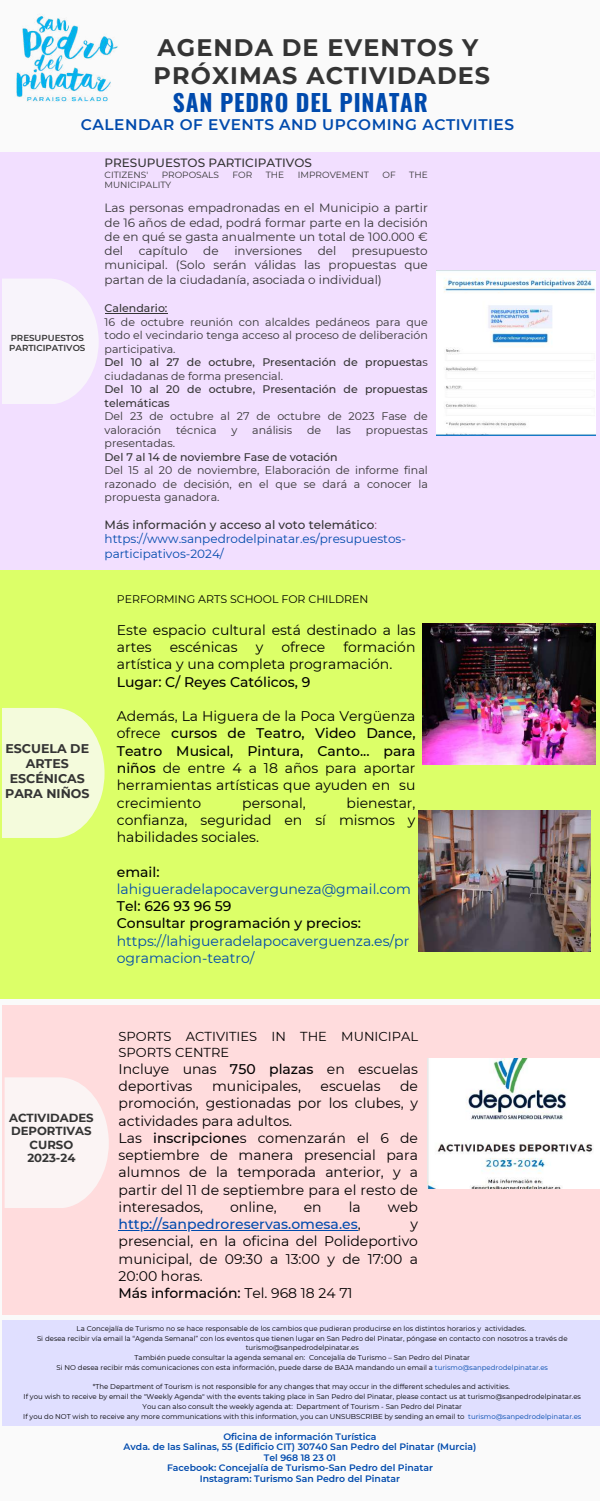
<style>
.page{position:relative;width:600px;height:1501px;background:#fff}
.page>*{position:absolute;margin:0;border:0;box-sizing:border-box;transform-origin:0 0}
.t1{font:700 23.9px/28.5px "Montserrat";letter-spacing:.045em;color:#343434}
.t2{font:700 23.4px "Oswald";letter-spacing:.035em;color:#004aad}
.t3{font:600 15.4px "Montserrat";letter-spacing:.035em;color:#004aad}
.t4{font:14px/17.2px "Montserrat";color:#000}
.t5{font:14px/17.2px "Montserrat";color:#004aad}
.t6{font:500 14px/17.2px "Montserrat";color:#000}
.t7{font:500 14px "Montserrat";color:#004aad}
.t8{font:13px/15.8px "Montserrat";color:#000}
.t9{font:700 12.6px/15px "Montserrat";color:#343434;text-align:center}
.t10{font:12px/14.2px "Montserrat";color:#343434;text-align:justify}
.t11{font:12px/14.2px "Montserrat";color:#004aad}
.t12{font:500 12px "Montserrat";color:#343434}
.t13{font:700 11.7px/13.5px "Montserrat";color:#343434;text-align:center}
.t14{font:11px/13.5px "Montserrat";color:#343434}
.t15{font:500 11px/13.5px "Montserrat";color:#343434}
.t16{font:11px "Montserrat";color:#000}
.t17{font:600 9.3px/10.5px "Montserrat";color:#004aad;text-align:center}
.t18{font:9px "Montserrat";color:#343434}
.t19{font:600 8.7px/10.1px "Montserrat";color:#343434}
.t20{font:7px/9.8px "Montserrat";color:#000;text-align:center}
.s1{font-weight:500}
.s2{font-weight:500;color:#343434}
.s3{color:#9e427a}
.s4{font-weight:400;color:#000}
.s5{color:#004aad}
</style>
<div class="page">
<div style="left:0;top:0;width:600px;height:1500px;background:#fafafa"></div>
<div style="left:0;top:152px;width:600px;height:418px;background:#f2dfff"></div>
<svg style="left:2px;top:279px;width:97px;height:125px"></svg>
<hr style="left:105px;top:313px;width:62px;height:1px;background:#343434">
<img style="left:16px;top:16px;width:102px;height:86px">
<div style="left:2px;top:1005px;width:598px;height:309px;background:#ffdcdd"></div>
<svg style="left:5px;top:1077px;width:104px;height:130px"></svg>
<img style="left:428px;top:1058px;width:172px;height:130px">
<div style="left:2px;top:1320px;width:598px;height:105px;background:#e0dfff"></div>
<img style="left:437px;top:270px;width:158px;height:165px">
<div style="left:0;top:570px;width:600px;height:429px;background:#dcff68"></div>
<svg style="left:2px;top:708px;width:103px;height:129px"></svg>
<img style="left:423px;top:623px;width:172px;height:141px">
<hr style="left:119px;top:1229px;width:239px;height:1px;background:#004aad">
<img style="left:418px;top:810px;width:173px;height:141px">
<h1 class="t1" style="left:154px;top:33px;width:338px">AGENDA DE EVENTOS Y<br>PRÓXIMAS ACTIVIDADES</h1>
<h2 class="t2" style="left:173px;top:84px;width:257px">SAN PEDRO DEL PINATAR</h2>
<h3 class="t3" style="left:81px;top:115px;width:435px">CALENDAR OF EVENTS AND UPCOMING ACTIVITIES</h3>
<h3 class="t12" style="left:105px;top:155px;width:209px">PRESUPUESTOS PARTICIPATIVOS</h3>
<p class="t18" style="left:105px;top:169px;width:45px">CITIZENS'</p>
<p class="t18" style="left:162px;top:169px;width:59px">PROPOSALS</p>
<p class="t18" style="left:233px;top:169px;width:21px">FOR</p>
<p class="t18" style="left:266px;top:169px;width:20px">THE</p>
<p class="t18" style="left:298px;top:169px;width:73px">IMPROVEMENT</p>
<p class="t18" style="left:383px;top:169px;width:15px">OF</p>
<p class="t18" style="left:409px;top:169px;width:20px">THE</p>
<p class="t18" style="left:105px;top:180px;width:68px">MUNICIPALITY</p>
<h3 class="t10" style="left:105px;top:201px;width:325px">Las personas empadronadas en el Municipio a partir de 16 años de edad, podrá formar parte en la decisión de en qué se gasta anualmente un total de 100.000 € del</h3>
<h3 class="t10" style="left:139px;top:244px;width:50px">capítulo</h3>
<h3 class="t10" style="left:203px;top:244px;width:17px">de</h3>
<h3 class="t10" style="left:234px;top:244px;width:69px">inversiones</h3>
<h3 class="t10" style="left:318px;top:244px;width:20px">del</h3>
<h3 class="t10" style="left:105px;top:244px;width:325px;text-indent:247px">presupuesto municipal. (Solo serán válidas las propuestas que partan de la ciudadanía, asociada o individual)</h3>
<h3 class="t15" style="left:105px;top:301px;width:64px">Calendario:</h3>
<h3 class="t14" style="left:105px;top:315px;width:325px">16 de octubre reunión con alcaldes pedáneos para que todo el vecindario tenga acceso al proceso de deliberación participativa.<br><span class="s1">Del 10 al 27 de octubre, Presentación de propuesta</span>s ciudadanas de forma presencial.</h3>
<h3 class="t15" style="left:105px;top:382px;width:325px">Del 10 al 20 de octubre, Presentación de propuestas telemáticas</h3>
<h3 class="t14" style="left:105px;top:409px;width:325px">Del 23 de octubre al 27 de octubre de 2023 Fase de valoración</h3>
<p class="t19" style="left:9px;top:332px;width:78px">PRESUPUESTOS<br>PARTICIPATIVOS</p>
<h3 class="t14" style="left:176px;top:423px;width:42px">técnica</h3>
<h3 class="t14" style="left:231px;top:423px;width:7px">y</h3>
<h3 class="t14" style="left:252px;top:423px;width:42px">análisis</h3>
<h3 class="t14" style="left:307px;top:423px;width:16px">de</h3>
<h3 class="t14" style="left:336px;top:423px;width:16px">las</h3>
<h3 class="t14" style="left:366px;top:423px;width:63px">propuestas</h3>
<h3 class="t9" style="left:5px;top:741px;width:86px">ESCUELA DE<br>ARTES<br>ESCÉNICAS<br>PARA NIÑOS</h3>
<h3 class="t14" style="left:105px;top:436px;width:72px">presentadas.</h3>
<h3 class="t15" style="left:105px;top:450px;width:235px">Del 7 al 14 de noviembre Fase de votación</h3>
<h3 class="t14" style="left:105px;top:463px;width:325px;text-align:justify">Del 15 al 20 de noviembre, Elaboración de informe final razonado de decisión, en el que se dará a conocer la propuesta ganadora.</h3>
<h3 class="t11" style="left:105px;top:517px;width:303px"><span class="s2">Más información y acceso al voto telemático</span><span class="s3">: </span>https://www.sanpedrodelpinatar.es/presupuestos&shy;participativos-2024/</h3>
<h3 class="t16" style="left:117px;top:592px;width:253px">PERFORMING ARTS SCHOOL FOR CHILDREN</h3>
<h3 class="t4" style="left:117px;top:621px;width:300px">Este espacio cultural está destinado a las artes</h3>
<h3 class="t4" style="left:117px;top:638px;width:300px;text-indent:227px">formación artística y una completa programación.</h3>
<h3 class="t6" style="left:117px;top:673px;width:195px">Lugar: C/ Reyes Católicos, 9</h3>
<h3 class="t4" style="left:117px;top:707px;width:300px;text-align:justify">Además, La Higuera de la Poca Vergüenza ofrece <span class="s1">cursos de Teatro, Video Dance, Teatro Musical, Pintura, Canto... para niños</span> de entre 4 a 18 años para aportar herramientas artísticas que ayuden en su crecimiento</h3>
<h3 class="t4" style="left:170px;top:638px;width:69px">escénicas</h3>
<h3 class="t4" style="left:256px;top:638px;width:9px">y</h3>
<h3 class="t4" style="left:281px;top:638px;width:45px">ofrece</h3>
<h3 class="t4" style="left:117px;top:793px;width:300px;text-align:justify;text-indent:230px">bienestar, confianza, seguridad en sí mismos y habilidades sociales.</h3>
<h3 class="t6" style="left:117px;top:862px;width:44px">email:</h3>
<h3 class="t5" style="left:117px;top:880px;width:296px">lahigueradelapocaverguneza@gmail.com</h3>
<h3 class="t6" style="left:117px;top:897px;width:246px">Tel: 626 93 96 59<br>Consultar programación y precios:</h3>
<h3 class="t5" style="left:117px;top:931px;width:294px">https://lahigueradelapocaverguenza.es/pr ogramacion-teatro/</h3>
<h3 class="t4" style="left:242px;top:793px;width:65px">personal,</h3>
<h3 class="t13" style="left:9px;top:1110px;width:86px">ACTIVIDADES<br>DEPORTIVAS<br>CURSO<br>2023-24</h3>
<h3 class="t8" style="left:119px;top:1028px;width:301px">SPORTS ACTIVITIES IN THE MUNICIPAL<br>SPORTS CENTRE</h3>
<h3 class="t4" style="left:119px;top:1060px;width:301px">Incluye unas <span class="s1">750 plazas</span> en escuelas deportivas</h3>
<p class="t4" style="left:119px;top:1077px;width:301px;text-indent:282px">de promoción, gestionadas por los clubes, y actividades para adultos.<br>Las <span class="s1">inscripcione</span>s comenzarán el 6 de septiembre de manera presencial para alumnos de la temporada anterior, y a partir del 11 de septiembre para el resto de interesados,</p>
<h3 class="t4" style="left:212px;top:1077px;width:90px">municipales,</h3>
<h3 class="t4" style="left:321px;top:1077px;width:61px">escuelas</h3>
<h3 class="t4" style="left:230px;top:1198px;width:48px">online,</h3>
<h3 class="t4" style="left:304px;top:1198px;width:19px">en</h3>
<h3 class="t4" style="left:349px;top:1198px;width:14px">la</h3>
<h3 class="t4" style="left:388px;top:1198px;width:32px">web</h3>
<h3 class="t7" style="left:119px;top:1215px;width:244px">http://sanpedroreservas.omesa.es<span class="s4">,</span></h3>
<h3 class="t4" style="left:119px;top:1215px;width:301px;text-indent:292px">y presencial, en la oficina del Polideportivo municipal, de 09:30 a 13:00 y de 17:00 a<br>20:00 horas.<br><span class="s1">Más información:</span> Tel. 968 18 24 71</h3>
<p class="t20" style="left:37px;top:1323px;width:532px">La Concejalía de Turismo no se hace responsable de los cambios que pudieran producirse en los distintos horarios y actividades.<br>Si desea recibir vía email la “Agenda Semanal” con los eventos que tienen lugar en San Pedro del Pinatar, póngase en contacto con nosotros a través de turismo@sanpedrodelpinatar.es<br>También puede consultar la agenda semanal en: Concejalía de Turismo – San Pedro del Pinatar<br>Si NO desea recibir más comunicaciones con esta información, puede darse de BAJA mandando un email a <span class="s5">turismo@sanpedrodelpinatar.es</span></p>
<p class="t20" style="left:23px;top:1381px;width:560px">*The Department of Tourism is not responsible for any changes that may occur in the different schedules and activities.<br>If you wish to receive by email the "Weekly Agenda" with the events taking place in San Pedro del Pinatar, please contact us at turismo@sanpedrodelpinatar.es You can also consult the weekly agenda at: Department of Tourism - San Pedro del Pinatar<br>If you do NOT wish to receive any more communications with this information, you can UNSUBSCRIBE by sending an email to <span class="s5">turismo@sanpedrodelpinatar.es</span></p>
<h3 class="t17" style="left:124px;top:1430px;width:354px">Oficina de información Turística<br>Avda. de las Salinas, 55 (Edificio CIT) 30740 San Pedro del Pinatar (Murcia)<br>Tel 968 18 23 01<br>Facebook: Concejalía de Turismo-San Pedro del Pinatar<br>Instagram: Turismo San Pedro del Pinatar</h3>
</div>
